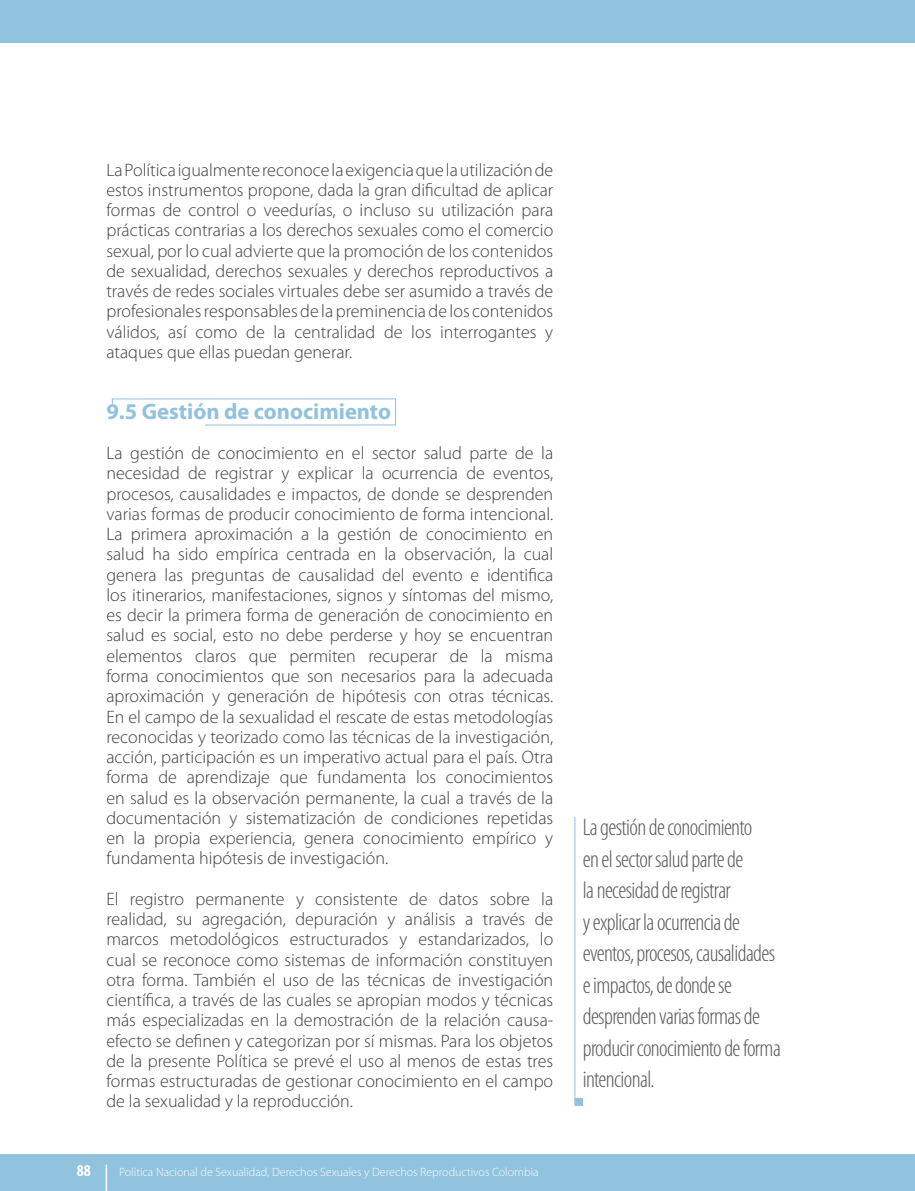
<style>
.page{position:relative;width:915px;height:1191px;background:#fff}
.page>*{position:absolute;margin:0;border:0;box-sizing:border-box;transform-origin:0 0}
.t1{font:300 condensed 24px/31.5px "Myriad Pro";letter-spacing:-.025em;color:#57585a}
.t2{font:700 22.5px "Myriad Pro";color:#91c2de}
.t3{font:300 18px/20.2px "Myriad Pro";color:#3e3e3f;text-align:justify}
.t4{font:700 condensed 16.5px "Myriad Pro";color:#fff}
.t5{font:300 12px "Myriad Pro";color:#fff}
</style>
<div class="page">
<div style="left:0;top:1154px;width:915px;height:37px;background:#91c2de"></div>
<div style="left:0;top:0;width:914px;height:43px;background:#91c2de"></div>
<div style="left:574px;top:1098px;width:8px;height:8px;background:#91c2de"></div>
<hr style="left:574px;top:817px;width:1px;height:289px;background:#91c2de">
<svg style="left:112px;top:398px;width:284px;height:28px"></svg>
<p class="t3" style="left:106px;top:160px;width:448px">La Política igualmente reconoce la exigencia que la utilización de estos instrumentos propone, dada la gran dificultad de aplicar formas de control o veedurías, o incluso su utilización para prácticas contrarias a los derechos sexuales como el comercio sexual, por lo cual advierte que la promoción de los contenidos de sexualidad, derechos sexuales y derechos reproductivos a través de redes sociales virtuales debe ser asumido a través de profesionales responsables de la preminencia de los contenidos válidos, así como de la centralidad de los interrogantes y ataques que ellas puedan generar.</p>
<p class="t2" style="left:106px;top:396px;width:286px">9.5 Gestión de conocimiento</p>
<p class="t3" style="left:106px;top:443px;width:448px">La gestión de conocimiento en el sector salud parte de la necesidad de registrar y explicar la ocurrencia de eventos, procesos, causalidades e impactos, de donde se desprenden varias formas de producir conocimiento de forma intencional.<br>La primera aproximación a la gestión de conocimiento en salud ha sido empírica centrada en la observación, la cual genera las preguntas de causalidad del evento e identifica los itinerarios, manifestaciones, signos y síntomas del mismo, es decir la primera forma de generación de conocimiento en salud es social, esto no debe perderse y hoy se encuentran elementos claros que permiten recuperar de la misma forma conocimientos que son necesarios para la adecuada aproximación y generación de hipótesis con otras técnicas.<br>En el campo de la sexualidad el rescate de estas metodologías reconocidas y teorizado como las técnicas de la investigación, acción, participación es un imperativo actual para el país. Otra forma de aprendizaje que fundamenta los conocimientos en salud es la observación permanente, la cual a través de la documentación y sistematización de condiciones repetidas en la propia experiencia, genera conocimiento empírico y fundamenta hipótesis de investigación.</p>
<p class="t3" style="left:106px;top:889px;width:448px">El registro permanente y consistente de datos sobre la realidad, su agregación, depuración y análisis a través de marcos metodológicos estructurados y estandarizados, lo cual se reconoce como sistemas de información constituyen otra forma. También el uso de las técnicas de investigación científica, a través de las cuales se apropian modos y técnicas más especializadas en la demostración de la relación causa&shy;efecto se definen y categorizan por sí mismas. Para los objetos de la presente Política se prevé el uso al menos de estas tres formas estructuradas de gestionar conocimiento en el campo de la sexualidad y la reproducción.</p>
<p class="t4" style="left:77px;top:1161px;width:16px">88</p>
<p class="t5" style="left:119px;top:1165px;width:421px">Política Nacional de Sexualidad, Derechos Sexuales y Derechos Reproductivos Colombia</p>
<p class="t1" style="left:582px;top:812px;width:199px">La gestión de conocimiento<br>en el sector salud parte de<br>la necesidad de registrar<br>y explicar la ocurrencia de eventos, procesos, causalidades e impactos, de donde se desprenden varias formas de producir conocimiento de forma intencional.</p>
</div>
